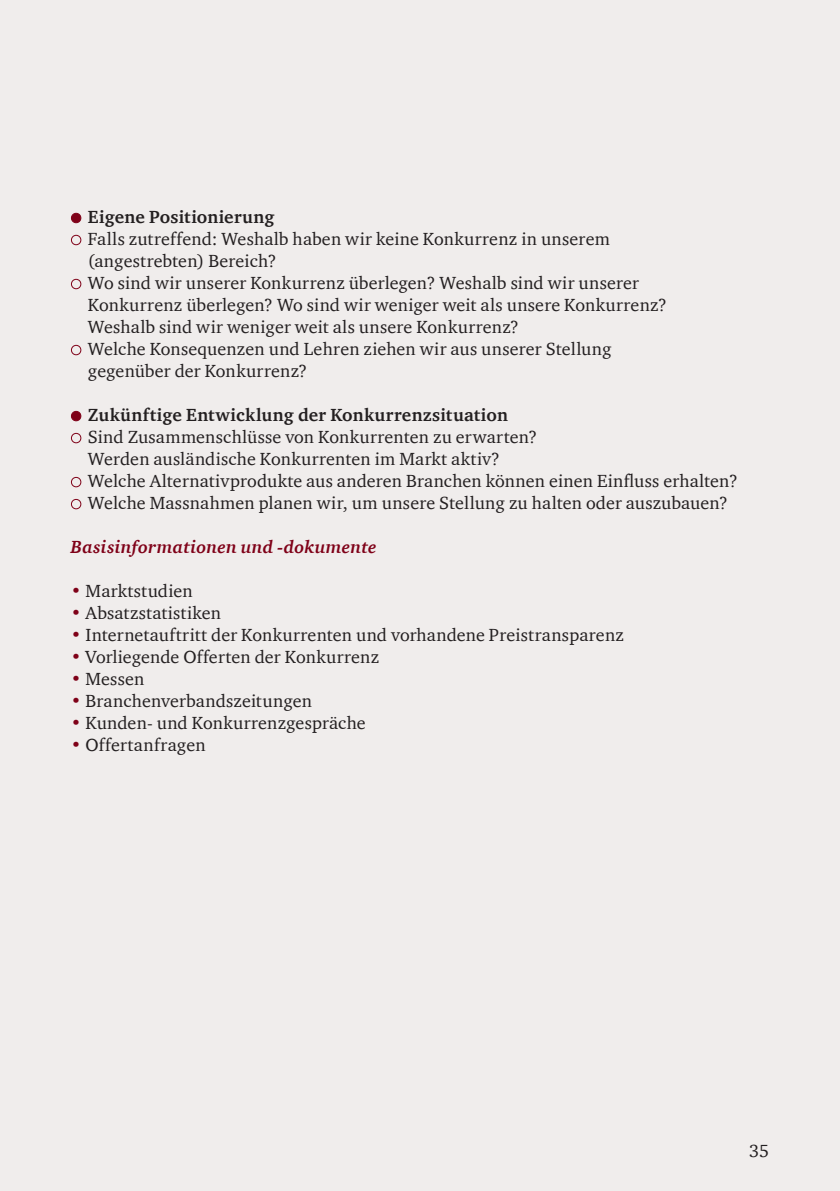
<style>
.page{position:relative;width:840px;height:1191px;background:#fff}
.page>*{position:absolute;margin:0;border:0;box-sizing:border-box;transform-origin:0 0}
.t1{font:18px/22px "ITC Charter Com";letter-spacing:.01em;color:#231f20}
.t2{font:700 18px "ITC Charter Com";letter-spacing:.015em;color:#231f20}
.t3{font:italic 700 18px "ITC Charter Com";letter-spacing:.015em;color:#7f0118}
.s1{color:#7f0118}
</style>
<div class="page">
<div style="left:0;top:0;width:839px;height:1191px;background:#f0edec"></div>
<svg style="left:71px;top:212px;width:11px;height:12px"></svg>
<svg style="left:71px;top:234px;width:11px;height:12px"></svg>
<svg style="left:71px;top:278px;width:11px;height:12px"></svg>
<svg style="left:71px;top:344px;width:11px;height:12px"></svg>
<svg style="left:71px;top:410px;width:11px;height:12px"></svg>
<svg style="left:71px;top:432px;width:11px;height:12px"></svg>
<svg style="left:71px;top:476px;width:11px;height:12px"></svg>
<svg style="left:71px;top:498px;width:11px;height:12px"></svg>
<p class="t2" style="left:88px;top:206px;width:188px">Eigene Positionierung</p>
<p class="t1" style="left:88px;top:228px;width:580px">Falls zutreffend: Weshalb haben wir keine Konkurrenz in unserem (angestrebten) Bereich?<br>Wo sind wir unserer Konkurrenz überlegen? Weshalb sind wir unserer Konkurrenz überlegen? Wo sind wir weniger weit als unsere Konkurrenz?<br>Weshalb sind wir weniger weit als unsere Konkurrenz?<br>Welche Konsequenzen und Lehren ziehen wir aus unserer Stellung gegenüber der Konkurrenz?</p>
<p class="t2" style="left:88px;top:404px;width:421px">Zukünftige Entwicklung der Konkurrenzsituation</p>
<p class="t1" style="left:88px;top:426px;width:651px">Sind Zusammenschlüsse von Konkurrenten zu erwarten?<br>Werden ausländische Konkurrenten im Markt aktiv?<br>Welche Alternativprodukte aus anderen Branchen können einen Einfluss erhalten?<br>Welche Massnahmen planen wir, um unsere Stellung zu halten oder auszubauen?</p>
<p class="t3" style="left:71px;top:536px;width:307px">Basisinformationen und -dokumente</p>
<p class="t1" style="left:71px;top:580px;width:123px"><span class="s1">•</span> Marktstudien</p>
<p class="t1" style="left:71px;top:602px;width:152px"><span class="s1">•</span> Absatzstatistiken</p>
<p class="t1" style="left:71px;top:624px;width:554px"><span class="s1">•</span> Internetauftritt der Konkurrenten und vorhandene Preistransparenz</p>
<p class="t1" style="left:71px;top:646px;width:309px"><span class="s1">•</span> Vorliegende Offerten der Konkurrenz</p>
<p class="t1" style="left:71px;top:668px;width:75px"><span class="s1">•</span> Messen</p>
<p class="t1" style="left:71px;top:690px;width:242px"><span class="s1">•</span> Branchenverbandszeitungen</p>
<p class="t1" style="left:71px;top:712px;width:296px"><span class="s1">•</span> Kunden- und Konkurrenzgespräche</p>
<p class="t1" style="left:71px;top:734px;width:136px"><span class="s1">•</span> Offertanfragen</p>
<p class="t1" style="left:748px;top:1139px;width:22px">35</p>
</div>
